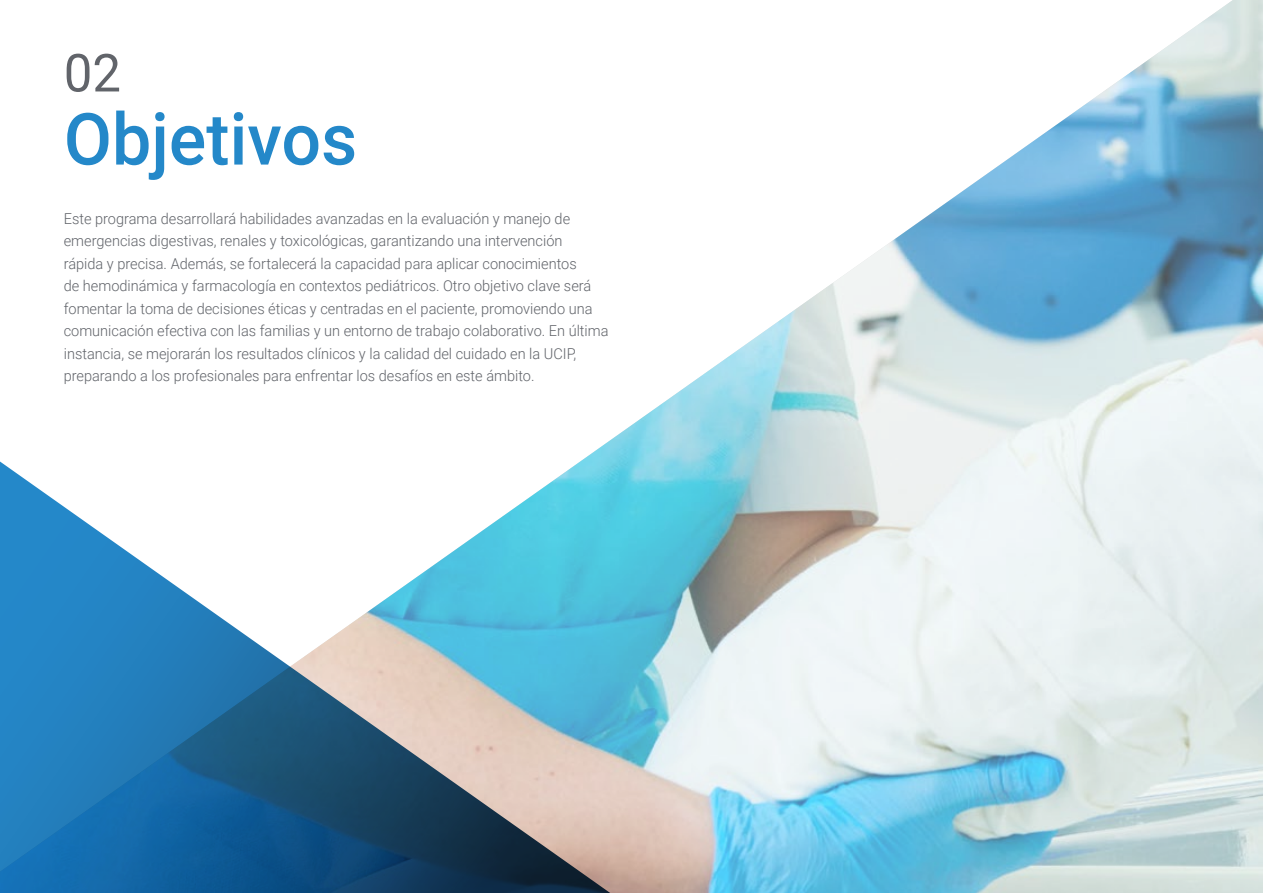
<style>
.page{position:relative;width:1263px;height:893px;background:#fff}
.page>*{position:absolute;margin:0;border:0;box-sizing:border-box;transform-origin:0 0}
.t1{font:500 72px "Roboto";color:#2488c9}
.t2{font:52.5px "Roboto";color:#61646a}
.t3{font:300 15px/22.5px "Roboto";color:#61646a}
</style>
<div class="page">
<img style="left:602px;top:0;width:661px;height:893px">
<svg style="left:0;top:446px;width:640px;height:447px"></svg>
<h2 class="t2" style="left:64px;top:36px;width:59px">02</h2>
<h1 class="t1" style="left:64px;top:89px;width:295px">Objetivos</h1>
<p class="t3" style="left:64px;top:207px;width:546px">Este programa desarrollará habilidades avanzadas en la evaluación y manejo de emergencias digestivas, renales y toxicológicas, garantizando una intervención<br>rápida y precisa. Además, se fortalecerá la capacidad para aplicar conocimientos<br>de hemodinámica y farmacología en contextos pediátricos. Otro objetivo clave será fomentar la toma de decisiones éticas y centradas en el paciente, promoviendo una comunicación efectiva con las familias y un entorno de trabajo colaborativo. En última instancia, se mejorarán los resultados clínicos y la calidad del cuidado en la UCIP, preparando a los profesionales para enfrentar los desafíos en este ámbito.</p>
</div>
